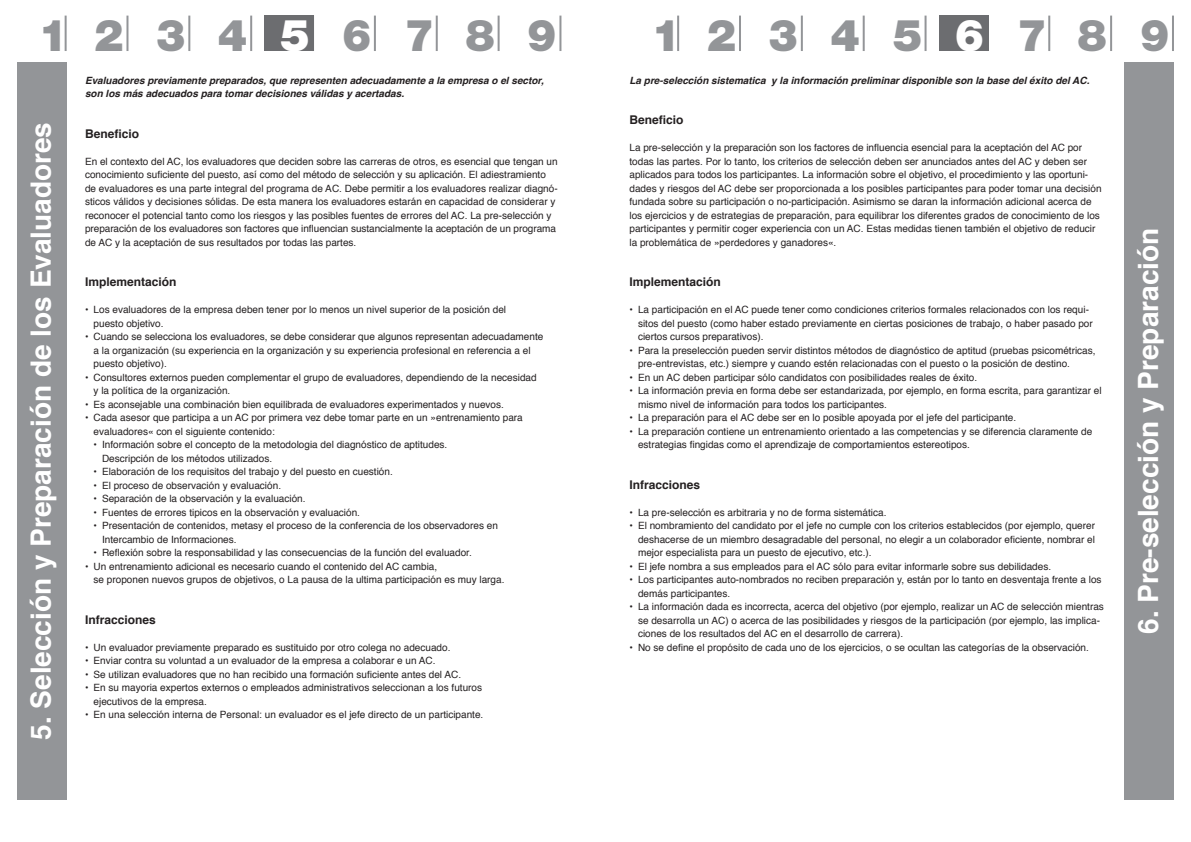
<style>
.page{position:relative;width:1191px;height:842px;background:#fff}
.page>*{position:absolute;margin:0;border:0;box-sizing:border-box;transform-origin:0 0}
.t1{font:900 44px "Helvetica Neue LT Std";letter-spacing:.735em;color:#939598}
.t2{font:700 28px "Helvetica";color:#fff}
.t3{font:700 12px "Helvetica";color:#231f20}
.t4{font:10px/13.5px "Helvetica";color:#231f20}
.t5{font:italic 700 10px/13.5px "Helvetica";color:#231f20}
.s1{color:#fff}
.s2{font-weight:700}
</style>
<div class="page">
<div style="left:17px;top:62px;width:50px;height:737px;background:#939598"></div>
<div style="left:1124px;top:62px;width:50px;height:737px;background:#939598"></div>
<hr style="left:126px;top:16px;width:2px;height:35px;background:#939598">
<hr style="left:739px;top:16px;width:2px;height:35px;background:#939598">
<hr style="left:65px;top:16px;width:2px;height:35px;background:#939598">
<hr style="left:677px;top:16px;width:2px;height:35px;background:#939598">
<hr style="left:188px;top:16px;width:2px;height:35px;background:#939598">
<hr style="left:801px;top:16px;width:2px;height:35px;background:#939598">
<hr style="left:250px;top:16px;width:2px;height:35px;background:#939598">
<hr style="left:862px;top:16px;width:2px;height:35px;background:#939598">
<hr style="left:924px;top:16px;width:2px;height:35px;background:#939598">
<hr style="left:374px;top:16px;width:2px;height:35px;background:#939598">
<hr style="left:436px;top:16px;width:2px;height:35px;background:#939598">
<hr style="left:1048px;top:16px;width:2px;height:35px;background:#939598">
<hr style="left:497px;top:16px;width:2px;height:35px;background:#939598">
<hr style="left:1110px;top:16px;width:2px;height:35px;background:#939598">
<hr style="left:559px;top:16px;width:2px;height:35px;background:#939598">
<hr style="left:1172px;top:16px;width:2px;height:35px;background:#939598">
<div style="left:938px;top:16px;width:50px;height:35px;background:#6c6d70"></div>
<div style="left:264px;top:16px;width:50px;height:35px;background:#6c6d70"></div>
<h1 class="t1" style="left:39px;top:9px;width:519px">1234<span class="s1">5</span>6789</h1>
<h1 class="t1" style="left:651px;top:9px;width:519px">12345<span class="s1">6</span>789</h1>
<h2 class="t2" style="left:18px;top:740px;width:619px;rotate:-90deg">5. Selección y Preparación de los Evaluadores</h2>
<p class="t5" style="left:85px;top:73px;width:460px">Evaluadores previamente preparados, que representen adecuadamente a la empresa o el sector, son los más adecuados para tomar decisiones válidas y acertadas.</p>
<p class="t3" style="left:85px;top:124px;width:56px">Beneficio</p>
<p class="t4" style="left:85px;top:155px;width:474px">En el contexto del AC, los evaluadores que deciden sobre las carreras de otros, es esencial que tengan un conocimiento suficiente del puesto, así como del método de selección y su aplicación. El adiestramiento de evaluadores es una parte integral del programa de AC. Debe permitir a los evaluadores realizar diagnó&shy;sticos válidos y decisiones sólidas. De esta manera los evaluadores estarán en capacidad de considerar y reconocer el potencial tanto como los riesgos y las posibles fuentes de errores del AC. La pre-selección y preparación de los evaluadores son factores que influencian sustancialmente la aceptación de un programa de AC y la aceptación de sus resultados por todas las partes.</p>
<p class="t3" style="left:85px;top:272px;width:93px">Implementación</p>
<p class="t4" style="left:94px;top:303px;width:414px;text-indent:-8px"><span class="s2">•</span> Los evaluadores de la empresa deben tener por lo menos un nivel superior de la posición del puesto objetivo.</p>
<p class="t4" style="left:94px;top:330px;width:451px;text-indent:-8px"><span class="s2">•</span> Cuando se selecciona los evaluadores, se debe considerar que algunos representan adecuadamente a la organización (su experiencia en la organización y su experiencia profesional en referencia a el puesto objetivo).</p>
<p class="t4" style="left:94px;top:371px;width:445px;text-indent:-8px"><span class="s2">•</span> Consultores externos pueden complementar el grupo de evaluadores, dependiendo de la necesidad y la política de la organización.</p>
<p class="t4" style="left:85px;top:398px;width:420px"><span class="s2">•</span> Es aconsejable una combinación bien equilibrada de evaluadores experimentados y nuevos.</p>
<p class="t4" style="left:94px;top:411px;width:431px;text-indent:-8px"><span class="s2">•</span> Cada asesor que participa a un AC por primera vez debe tomar parte en un »entrenamiento para evaluadores« con el siguiente contenido:</p>
<p class="t4" style="left:102px;top:438px;width:347px;text-indent:-8px"><span class="s2">•</span> Información sobre el concepto de la metodologia del diagnóstico de aptitudes.<br>Descripción de los métodos utilizados.</p>
<p class="t4" style="left:94px;top:465px;width:301px"><span class="s2">•</span> Elaboración de los requisitos del trabajo y del puesto en cuestión.</p>
<p class="t4" style="left:94px;top:479px;width:189px"><span class="s2">•</span> El proceso de observación y evaluación.</p>
<p class="t4" style="left:94px;top:492px;width:213px"><span class="s2">•</span> Separación de la observación y la evaluación.</p>
<p class="t4" style="left:94px;top:506px;width:268px"><span class="s2">•</span> Fuentes de errores tipicos en la observación y evaluación.</p>
<p class="t4" style="left:102px;top:519px;width:397px;text-indent:-8px"><span class="s2">•</span> Presentación de contenidos, metasy el proceso de la conferencia de los observadores en<br>Intercambio de Informaciones.</p>
<p class="t4" style="left:94px;top:546px;width:380px"><span class="s2">•</span> Reflexión sobre la responsabilidad y las consecuencias de la función del evaluador.</p>
<p class="t4" style="left:94px;top:560px;width:412px;text-indent:-8px"><span class="s2">•</span> Un entrenamiento adicional es necesario cuando el contenido del AC cambia,<br>se proponen nuevos grupos de objetivos, o La pausa de la ultima participación es muy larga.</p>
<p class="t3" style="left:85px;top:610px;width:72px">Infracciones</p>
<p class="t4" style="left:85px;top:641px;width:367px"><span class="s2">•</span> Un evaluador previamente preparado es sustituido por otro colega no adecuado.</p>
<p class="t4" style="left:85px;top:654px;width:352px"><span class="s2">•</span> Enviar contra su voluntad a un evaluador de la empresa a colaborar e un AC.</p>
<p class="t4" style="left:85px;top:668px;width:377px"><span class="s2">•</span> Se utilizan evaluadores que no han recibido una formación suficiente antes del AC.</p>
<p class="t4" style="left:94px;top:681px;width:390px;text-indent:-8px"><span class="s2">•</span> En su mayoria expertos externos o empleados administrativos seleccionan a los futuros ejecutivos de la empresa.</p>
<p class="t4" style="left:85px;top:708px;width:400px"><span class="s2">•</span> En una selección interna de Personal: un evaluador es el jefe directo de un participante.</p>
<p class="t5" style="left:629px;top:73px;width:461px">La pre-selección sistematica y la información preliminar disponible son la base del éxito del AC.</p>
<p class="t3" style="left:629px;top:110px;width:56px">Beneficio</p>
<p class="t4" style="left:629px;top:141px;width:473px">La pre-selección y la preparación son los factores de influencia esencial para la aceptación del AC por todas las partes. Por lo tanto, los criterios de selección deben ser anunciados antes del AC y deben ser aplicados para todos los participantes. La información sobre el objetivo, el procedimiento y las oportuni&shy;dades y riesgos del AC debe ser proporcionada a los posibles participantes para poder tomar una decisión fundada sobre su participación o no-participación. Asimismo se daran la información adicional acerca de los ejercicios y de estrategias de preparación, para equilibrar los diferentes grados de conocimiento de los participantes y permitir coger experiencia con un AC. Estas medidas tienen también el objetivo de reducir la problemática de »perdedores y ganadores«.</p>
<p class="t3" style="left:629px;top:272px;width:93px">Implementación</p>
<p class="t4" style="left:638px;top:303px;width:456px;text-indent:-8px"><span class="s2">•</span> La participación en el AC puede tener como condiciones criterios formales relacionados con los requi&shy;sitos del puesto (como haber estado previamente en ciertas posiciones de trabajo, o haber pasado por ciertos cursos preparativos).</p>
<p class="t4" style="left:638px;top:344px;width:459px;text-indent:-8px"><span class="s2">•</span> Para la preselección pueden servir distintos métodos de diagnóstico de aptitud (pruebas psicométricas, pre-entrevistas, etc.) siempre y cuando estén relacionadas con el puesto o la posición de destino.</p>
<p class="t4" style="left:629px;top:371px;width:349px"><span class="s2">•</span> En un AC deben participar sólo candidatos con posibilidades reales de éxito.</p>
<p class="t4" style="left:638px;top:384px;width:465px;text-indent:-8px"><span class="s2">•</span> La información previa en forma debe ser estandarizada, por ejemplo, en forma escrita, para garantizar el mismo nivel de información para todos los participantes.</p>
<p class="t4" style="left:629px;top:411px;width:388px"><span class="s2">•</span> La preparación para el AC debe ser en lo posible apoyada por el jefe del participante.</p>
<p class="t4" style="left:638px;top:425px;width:456px;text-indent:-8px"><span class="s2">•</span> La preparación contiene un entrenamiento orientado a las competencias y se diferencia claramente de estrategias fingidas como el aprendizaje de comportamientos estereotipos.</p>
<p class="t3" style="left:629px;top:475px;width:72px">Infracciones</p>
<p class="t4" style="left:629px;top:506px;width:258px"><span class="s2">•</span> La pre-selección es arbitraria y no de forma sistemática.</p>
<p class="t4" style="left:638px;top:519px;width:458px;text-align:justify;text-indent:-8px"><span class="s2">•</span> El nombramiento del candidato por el jefe no cumple con los criterios establecidos (por ejemplo, querer deshacerse de un miembro desagradable del personal, no elegir a un colaborador eficiente, nombrar el mejor especialista para un puesto de ejecutivo, etc.).</p>
<p class="t4" style="left:629px;top:560px;width:423px"><span class="s2">•</span> El jefe nombra a sus empleados para el AC sólo para evitar informarle sobre sus debilidades.</p>
<p class="t4" style="left:638px;top:573px;width:465px;text-indent:-8px"><span class="s2">•</span> Los participantes auto-nombrados no reciben preparación y, están por lo tanto en desventaja frente a los demás participantes.</p>
<p class="t4" style="left:638px;top:600px;width:467px;text-indent:-8px"><span class="s2">•</span> La información dada es incorrecta, acerca del objetivo (por ejemplo, realizar un AC de selección mientras se desarrolla un AC) o acerca de las posibilidades y riesgos de la participación (por ejemplo, las implica&shy;ciones de los resultados del AC en el desarrollo de carrera).</p>
<p class="t4" style="left:629px;top:641px;width:461px"><span class="s2">•</span> No se define el propósito de cada uno de los ejercicios, o se ocultan las categorías de la observación.</p>
<h2 class="t2" style="left:1125px;top:634px;width:408px;rotate:-90deg">6. Pre-selección y Preparación</h2>
</div>
